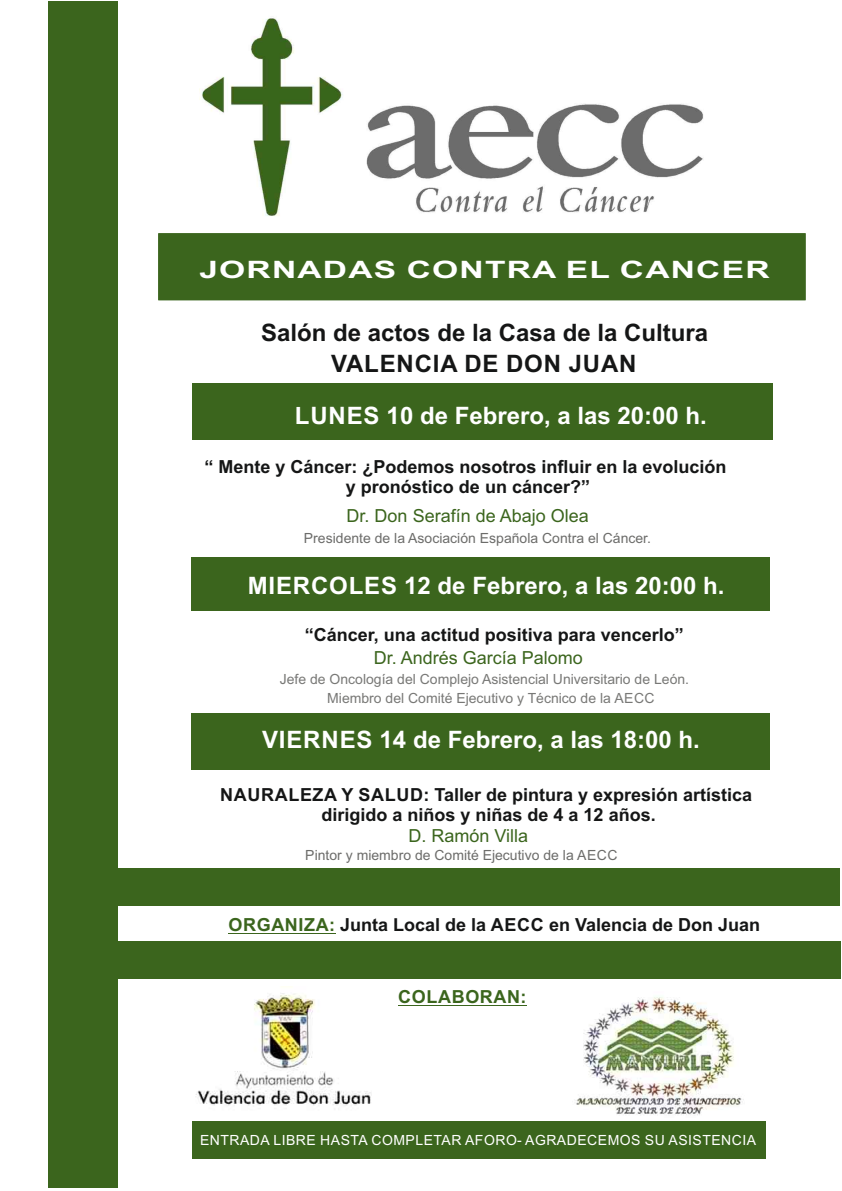
<style>
.page{position:relative;width:842px;height:1191px;background:#fff}
.page>*{position:absolute;margin:0;border:0;box-sizing:border-box;transform-origin:0 0}
.t1{font:700 24px "Arial";letter-spacing:.015em;color:#fff}
.t2{font:700 24px/30.9px "Arial";color:#151616;text-align:center}
.t3{font:700 24px "Arial";letter-spacing:.035em;color:#fff;scale:1.4 1}
.t4{font:700 18px/20.1px "Arial";color:#151616;text-align:center}
.t5{font:18px "Arial";color:#3b651d}
.t6{font:700 18px "Arial";letter-spacing:.035em;color:#3b651d}
.t7{font:14px/18.8px "Arial";color:#787876}
.t8{font:14px "Arial";color:#6c6c6a}
.t9{font:14px "Arial";letter-spacing:.035em;color:#fff}
.s1{color:#3b651d}
</style>
<div class="page">
<img style="left:196px;top:986px;width:176px;height:120px">
<img style="left:199px;top:18px;width:504px;height:198px">
<div style="left:49px;top:1px;width:69px;height:1186px;background:#3b651d"></div>
<div style="left:158px;top:233px;width:648px;height:67px;background:#3b651d"></div>
<div style="left:191px;top:557px;width:578px;height:53px;background:#3b651d"></div>
<div style="left:192px;top:383px;width:580px;height:57px;background:#3b651d"></div>
<div style="left:191px;top:713px;width:578px;height:56px;background:#3b651d"></div>
<hr style="left:228px;top:933px;width:107px;height:1px;background:#3b651d">
<hr style="left:398px;top:1004px;width:128px;height:1px;background:#3b651d">
<img style="left:576px;top:997px;width:168px;height:118px">
<div style="left:116px;top:868px;width:724px;height:37px;background:#3b651d"></div>
<div style="left:118px;top:941px;width:723px;height:38px;background:#3b651d"></div>
<div style="left:192px;top:1121px;width:573px;height:38px;background:#3b651d"></div>
<h1 class="t3" style="left:199px;top:260px;width:409px">JORNADAS CONTRA EL CANCER</h1>
<h1 class="t2" style="left:261px;top:320px;width:448px">Salón de actos de la Casa de la Cultura<br>VALENCIA DE DON JUAN</h1>
<h1 class="t1" style="left:295px;top:406px;width:413px">LUNES 10 de Febrero, a las 20:00 h.</h1>
<p class="t4" style="left:204px;top:458px;width:524px">“ Mente y Cáncer: ¿Podemos nosotros influir en la evolución y pronóstico de un cáncer?”</p>
<p class="t5" style="left:347px;top:509px;width:244px">Dr. Don Serafín de Abajo Olea</p>
<p class="t8" style="left:304px;top:533px;width:349px">Presidente de la Asociación Española Contra el Cáncer.</p>
<h1 class="t1" style="left:248px;top:576px;width:478px">MIERCOLES 12 de Febrero, a las 20:00 h.</h1>
<p class="t4" style="left:305px;top:626px;width:381px">“Cáncer, una actitud positiva para vencerlo”</p>
<p class="t5" style="left:374px;top:651px;width:211px">Dr. Andrés García Palomo</p>
<p class="t7" style="left:327px;top:671px;width:363px;text-indent:-47px">Jefe de Oncología del Complejo Asistencial Universitario de León.<br>Miembro del Comité Ejecutivo y Técnico de la AECC</p>
<h1 class="t1" style="left:262px;top:731px;width:439px">VIERNES 14 de Febrero, a las 18:00 h.</h1>
<p class="t4" style="left:220px;top:786px;width:534px">NAURALEZA Y SALUD: Taller de pintura y expresión artística dirigido a niños y niñas de 4 a 12 años.</p>
<p class="t5" style="left:408px;top:829px;width:121px">D. Ramón Villa</p>
<p class="t8" style="left:305px;top:849px;width:314px">Pintor y miembro de Comité Ejecutivo de la AECC</p>
<p class="t4" style="left:228px;top:916px;width:533px"><span class="s1">ORGANIZA:</span> Junta Local de la AECC en Valencia de Don Juan</p>
<p class="t6" style="left:398px;top:990px;width:130px">COLABORAN:</p>
<p class="t9" style="left:200px;top:1135px;width:558px">ENTRADA LIBRE HASTA COMPLETAR AFORO- AGRADECEMOS SU ASISTENCIA</p>
</div>
